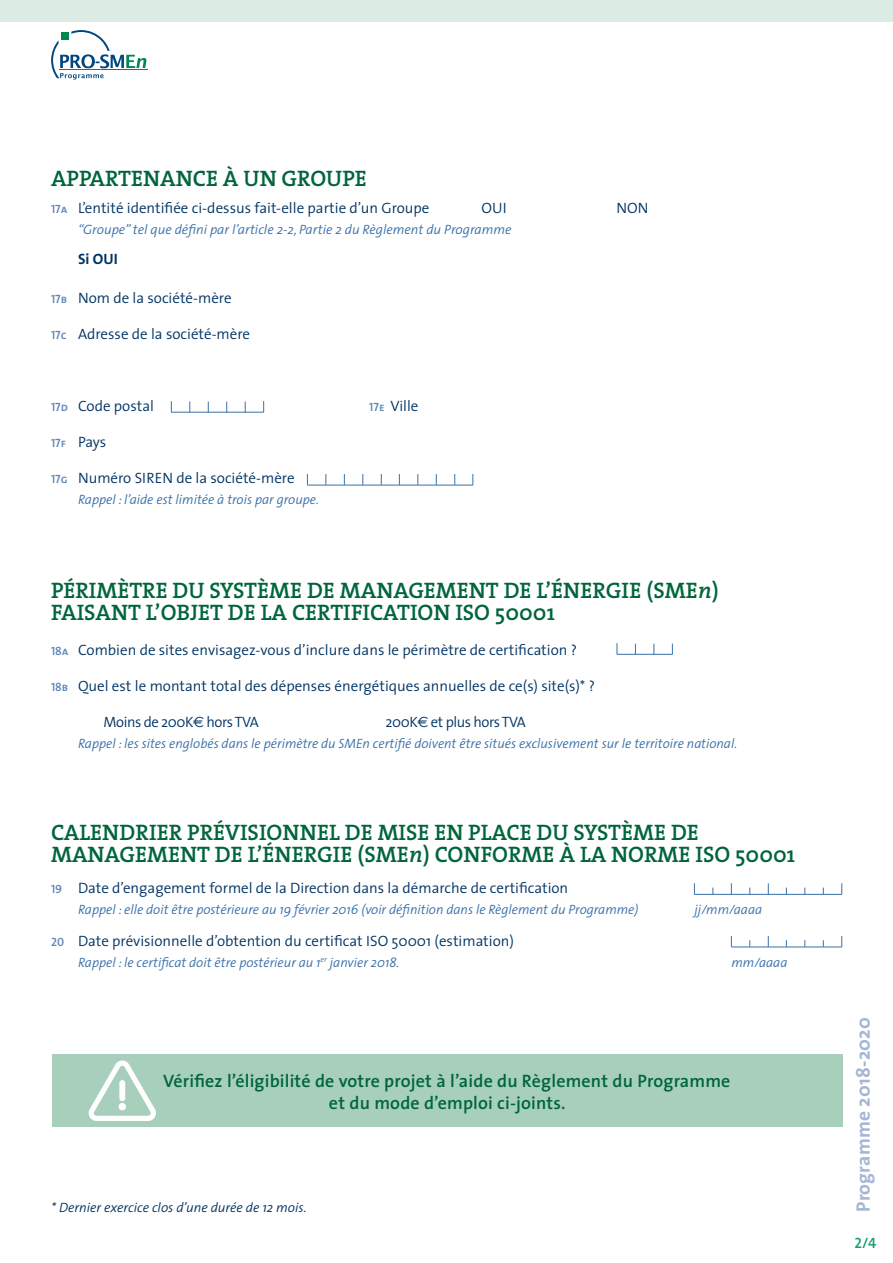
<style>
.page{position:relative;width:893px;height:1263px;background:#fff}
.page>*{position:absolute;margin:0;border:0;box-sizing:border-box;transform-origin:0 0}
.t1{font:600 22.5px/22.5px "The Serif";color:#00653b}
.t2{font:700 19.5px "The Sans";letter-spacing:.01em;color:#a4b6d6}
.t3{font:600 18px/22.5px "The Sans";letter-spacing:.01em;color:#00653b;text-align:center}
.t4{font:300 15px "The Sans";color:#003363}
.t5{font:300 15px "The Sans";letter-spacing:-.03em;color:#003363}
.t6{font:700 15px "The Sans";color:#003363}
.t7{font:15px "The Sans Semi Bold Caps";color:#189c73}
.t8{font:italic 300 13.5px "The Sans";color:#3970aa}
.t9{font:italic 300 13.5px "The Sans";color:#003363}
.s1{font-family:"The Sans Semi Bold Caps";font-weight:400;font-size:12px;color:#5e84b8}
.s2{font-style:italic}
.s3{font-family:"Euro Sans";font-weight:400}
</style>
<div class="page">
<hr style="left:307px;top:485px;width:166px;height:1px;background:#3970aa">
<hr style="left:171px;top:412px;width:93px;height:1px;background:#3970aa">
<hr style="left:617px;top:654px;width:56px;height:1px;background:#3970aa">
<div style="left:0;top:0;width:893px;height:21px;background:#dcebe3"></div>
<svg style="left:51px;top:30px;width:96px;height:50px"></svg>
<hr style="left:694px;top:894px;width:148px;height:1px;background:#3970aa">
<hr style="left:731px;top:947px;width:111px;height:1px;background:#3970aa">
<div style="left:52px;top:1054px;width:790px;height:73px;background:#a7cfbc"></div>
<svg style="left:88px;top:1060px;width:68px;height:61px"></svg>
<h1 class="t1" style="left:51px;top:167px;width:317px">APPARTENANCE À UN GROUPE</h1>
<p class="t4" style="left:51px;top:195px;width:380px"><span class="s1">17a</span> L’entité identifiée ci-dessus fait-elle partie d’un Groupe</p>
<p class="t4" style="left:482px;top:195px;width:27px">OUI</p>
<p class="t4" style="left:617px;top:195px;width:33px">NON</p>
<p class="t8" style="left:78px;top:218px;width:435px">“Groupe” tel que défini par l’article 2-2, Partie 2 du Règlement du Programme</p>
<p class="t6" style="left:78px;top:246px;width:41px">Si OUI</p>
<p class="t4" style="left:51px;top:285px;width:182px"><span class="s1">17b</span> Nom de la société-mère</p>
<p class="t4" style="left:51px;top:321px;width:201px"><span class="s1">17c</span> Adresse de la société-mère</p>
<p class="t4" style="left:51px;top:393px;width:104px"><span class="s1">17d</span> Code postal</p>
<p class="t4" style="left:369px;top:393px;width:51px"><span class="s1">17e</span> Ville</p>
<p class="t4" style="left:51px;top:429px;width:57px"><span class="s1">17f</span> Pays</p>
<p class="t4" style="left:51px;top:465px;width:245px"><span class="s1">17g</span> Numéro SIREN de la société-mère</p>
<p class="t8" style="left:78px;top:488px;width:242px">Rappel : l’aide est limitée à trois par groupe.</p>
<h1 class="t1" style="left:51px;top:578px;width:669px">PÉRIMÈTRE DU SYSTÈME DE MANAGEMENT DE L’ÉNERGIE (SME<span class="s2">n</span>)<br>FAISANT L’OBJET DE LA CERTIFICATION ISO 50001</h1>
<p class="t4" style="left:51px;top:637px;width:527px"><span class="s1">18a</span> Combien de sites envisagez-vous d’inclure dans le périmètre de certification ?</p>
<p class="t4" style="left:51px;top:673px;width:545px"><span class="s1">18b</span> Quel est le montant total des dépenses énergétiques annuelles de ce(s) site(s)* ?</p>
<p class="t5" style="left:104px;top:709px;width:157px">Moins de 200K<span class="s3">e</span> horsTVA</p>
<p class="t5" style="left:386px;top:709px;width:142px">200K<span class="s3">e</span> et plus horsTVA</p>
<p class="t8" style="left:78px;top:732px;width:661px">Rappel : les sites englobés dans le périmètre du SMEn certifié doivent être situés exclusivement sur le territoire national.</p>
<h1 class="t1" style="left:51px;top:820px;width:746px">CALENDRIER PRÉVISIONNEL DE MISE EN PLACE DU SYSTÈME DE<br>MANAGEMENT DE L’ÉNERGIE (SME<span class="s2">n</span>) CONFORME À LA NORME ISO 50001</h1>
<p class="t4" style="left:51px;top:876px;width:519px"><span class="s1">19</span> Date d’engagement formel de la Direction dans la démarche de certification</p>
<p class="t8" style="left:78px;top:899px;width:562px">Rappel : elle doit être postérieure au 19 février 2016 (voir définition dans le Règlement du Programme)</p>
<p class="t8" style="left:695px;top:899px;width:69px">jj/mm/aaaa</p>
<p class="t4" style="left:51px;top:928px;width:464px"><span class="s1">20</span> Date prévisionnelle d’obtention du certificat ISO 50001 (estimation)</p>
<p class="t8" style="left:78px;top:951px;width:323px">Rappel : le certificat doit être postérieur au 1<sup>er</sup> janvier 2018.</p>
<p class="t8" style="left:731px;top:951px;width:57px">mm/aaaa</p>
<p class="t3" style="left:163px;top:1069px;width:569px">Vérifiez l’éligibilité de votre projet à l’aide du Règlement du Programme et du mode d’emploi ci-joints.</p>
<p class="t9" style="left:51px;top:1196px;width:257px">* Dernier exercice clos d’une durée de 12 mois.</p>
<h2 class="t2" style="left:847px;top:1212px;width:196px;rotate:-90deg">Programme 2018-2020</h2>
<p class="t7" style="left:854px;top:1231px;width:23px">2/4</p>
</div>
